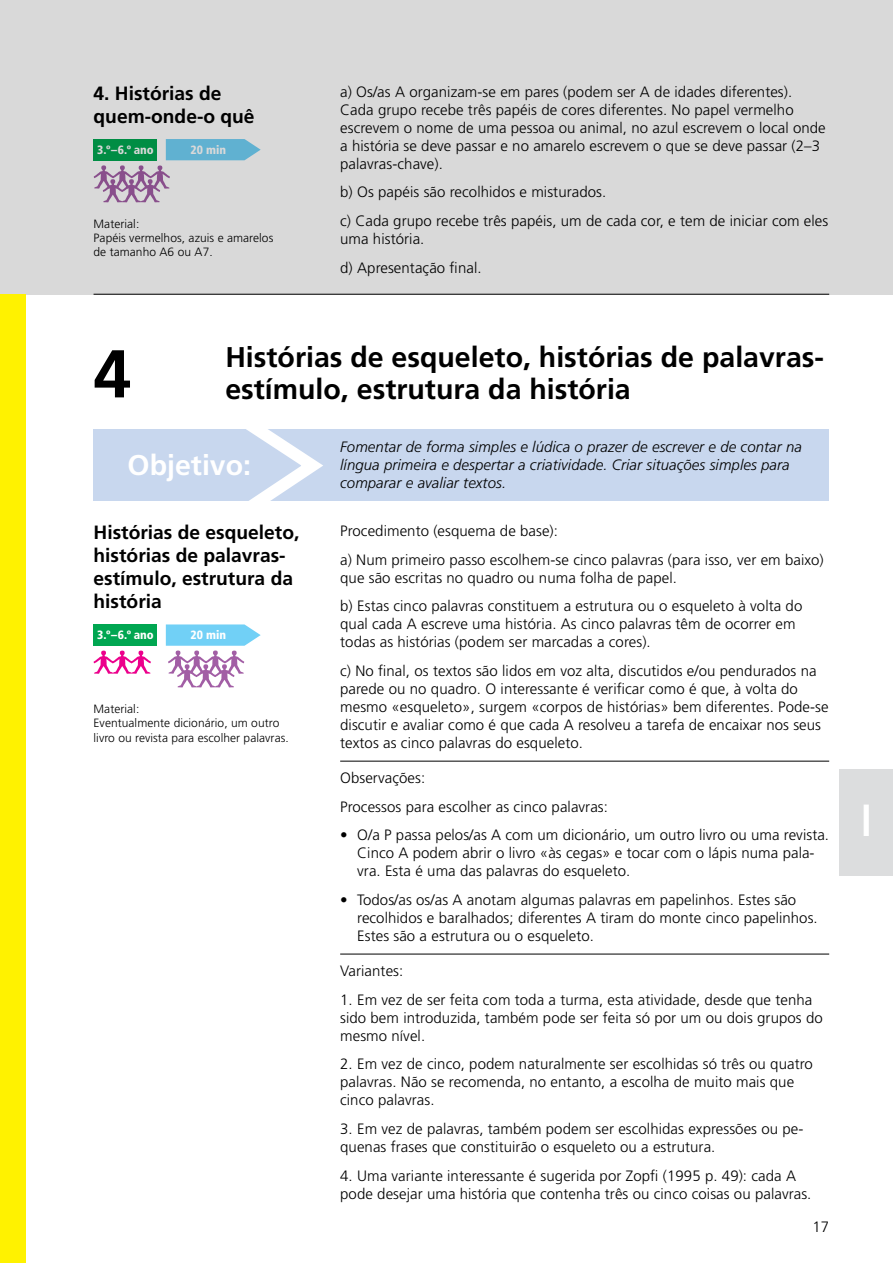
<style>
.page{position:relative;width:893px;height:1263px;background:#fff}
.page>*{position:absolute;margin:0;border:0;box-sizing:border-box;transform-origin:0 0}
.t1{font:700 67.5px "Frutiger";color:#000}
.t2{font:700 condensed 45px "Frutiger";color:#fff;scale:.9 1}
.t3{font:700 28.5px "Frutiger";color:#000}
.t4{font:700 28.5px "Frutiger";color:#fff}
.t5{font:700 19.2px/23.1px "Frutiger";color:#000}
.t6{font:300 15px/18px "Frutiger";letter-spacing:.005em;color:#000}
.t7{font:italic 300 15px/18px "Frutiger";letter-spacing:.005em;color:#000}
.t8{font:300 12px/14.4px "Frutiger";letter-spacing:.005em;color:#000}
.t9{font:900 condensed 12px "Frutiger";color:#fff}
</style>
<div class="page">
<div style="left:94px;top:430px;width:735px;height:71px;background:#c8d7ee"></div>
<hr style="left:340px;top:761px;width:489px;height:1px;background:#000">
<hr style="left:340px;top:954px;width:489px;height:1px;background:#000">
<svg style="left:93px;top:650px;width:58px;height:24px"></svg>
<hr style="left:94px;top:294px;width:735px;height:1px;background:#000">
<svg style="left:209px;top:429px;width:125px;height:72px"></svg>
<svg style="left:166px;top:624px;width:95px;height:63px"></svg>
<div style="left:94px;top:624px;width:63px;height:22px;background:#00a651"></div>
<div style="left:840px;top:770px;width:53px;height:106px;background:#dcddde"></div>
<div style="left:0;top:0;width:893px;height:294px;background:#d9d9d9"></div>
<div style="left:0;top:294px;width:26px;height:969px;background:#fff200"></div>
<p class="t5" style="left:94px;top:82px;width:163px">4. Histórias de quem-onde-o quê</p>
<p class="t9" style="left:97px;top:142px;width:58px">3.º–6.º ano</p>
<p class="t9" style="left:190px;top:142px;width:37px">20 min</p>
<p class="t8" style="left:94px;top:216px;width:181px">Material:<br>Papéis vermelhos, azuis e amarelos de tamanho A6 ou A7.</p>
<p class="t6" style="left:340px;top:83px;width:487px">a) Os/as A organizam-se em pares (podem ser A de idades diferentes).<br>Cada grupo recebe três papéis de cores diferentes. No papel vermelho escrevem o nome de uma pessoa ou animal, no azul escrevem o local onde a história se deve passar e no amarelo escrevem o que se deve passar (2–3 palavras-chave).</p>
<p class="t6" style="left:340px;top:178px;width:490px;line-height:28.7px">b) Os papéis são recolhidos e misturados.<br>c) Cada grupo recebe três papéis, um de cada cor, e tem de iniciar com eles</p>
<p class="t6" style="left:340px;top:225px;width:143px;line-height:28.7px">uma história.<br>d) Apresentação final.</p>
<h1 class="t1" style="left:94px;top:334px;width:39px">4</h1>
<h3 class="t3" style="left:225px;top:340px;width:600px">Histórias de esqueleto, histórias de palavras-</h3>
<h3 class="t3" style="left:225px;top:372px;width:407px">estímulo, estrutura da história</h3>
<h3 class="t4" style="left:128px;top:449px;width:125px">Objetivo:</h3>
<p class="t5" style="left:94px;top:521px;width:207px">Histórias de esqueleto, histórias de palavras&shy;estímulo, estrutura da história</p>
<p class="t9" style="left:97px;top:628px;width:58px">3.º–6.º ano</p>
<p class="t9" style="left:190px;top:628px;width:37px">20 min</p>
<p class="t8" style="left:94px;top:701px;width:197px">Material:<br>Eventualmente dicionário, um outro livro ou revista para escolher palavras.</p>
<p class="t7" style="left:340px;top:438px;width:463px">Fomentar de forma simples e lúdica o prazer de escrever e de contar na língua primeira e despertar a criatividade. Criar situações simples para comparar e avaliar textos.</p>
<p class="t6" style="left:340px;top:516px;width:485px;line-height:28.7px">Procedimento (esquema de base):<br>a) Num primeiro passo escolhem-se cinco palavras (para isso, ver em baixo)</p>
<p class="t6" style="left:340px;top:563px;width:464px;line-height:28.7px">que são escritas no quadro ou numa folha de papel.<br>b) Estas cinco palavras constituem a estrutura ou o esqueleto à volta do</p>
<p class="t6" style="left:340px;top:615px;width:457px">qual cada A escreve uma história. As cinco palavras têm de ocorrer em todas as histórias (podem ser marcadas a cores).</p>
<p class="t6" style="left:340px;top:662px;width:490px">c) No final, os textos são lidos em voz alta, discutidos e/ou pendurados na parede ou no quadro. O interessante é verificar como é que, à volta do mesmo «esqueleto», surgem «corpos de histórias» bem diferentes. Pode-se discutir e avaliar como é que cada A resolveu a tarefa de encaixar nos seus textos as cinco palavras do esqueleto.</p>
<p class="t6" style="left:340px;top:763px;width:269px;line-height:28.7px">Observações:<br>Processos para escolher as cinco palavras:</p>
<p class="t6" style="left:357px;top:826px;width:473px;text-indent:-17px">• O/a P passa pelos/as A com um dicionário, um outro livro ou uma revista.<br>Cinco A podem abrir o livro «às cegas» e tocar com o lápis numa pala&shy;vra. Esta é uma das palavras do esqueleto.</p>
<p class="t6" style="left:357px;top:891px;width:462px;text-indent:-17px">• Todos/as os/as A anotam algumas palavras em papelinhos. Estes são recolhidos e baralhados; diferentes A tiram do monte cinco papelinhos.<br>Estes são a estrutura ou o esqueleto.</p>
<p class="t6" style="left:340px;top:962px;width:65px">Variantes:</p>
<p class="t6" style="left:340px;top:990px;width:484px">1. Em vez de ser feita com toda a turma, esta atividade, desde que tenha sido bem introduzida, também pode ser feita só por um ou dois grupos do mesmo nível.</p>
<p class="t6" style="left:340px;top:1055px;width:474px">2. Em vez de cinco, podem naturalmente ser escolhidas só três ou quatro palavras. Não se recomenda, no entanto, a escolha de muito mais que cinco palavras.</p>
<p class="t6" style="left:340px;top:1120px;width:465px">3. Em vez de palavras, também podem ser escolhidas expressões ou pe&shy;quenas frases que constituirão o esqueleto ou a estrutura.</p>
<p class="t6" style="left:340px;top:1166px;width:473px">4. Uma variante interessante é sugerida por Zopfi (1995 p. 49): cada A pode desejar uma história que contenha três ou cinco coisas ou palavras.</p>
<p class="t6" style="left:812px;top:1218px;width:18px">17</p>
<h2 class="t2" style="left:861px;top:794px;width:14px">I</h2>
</div>
